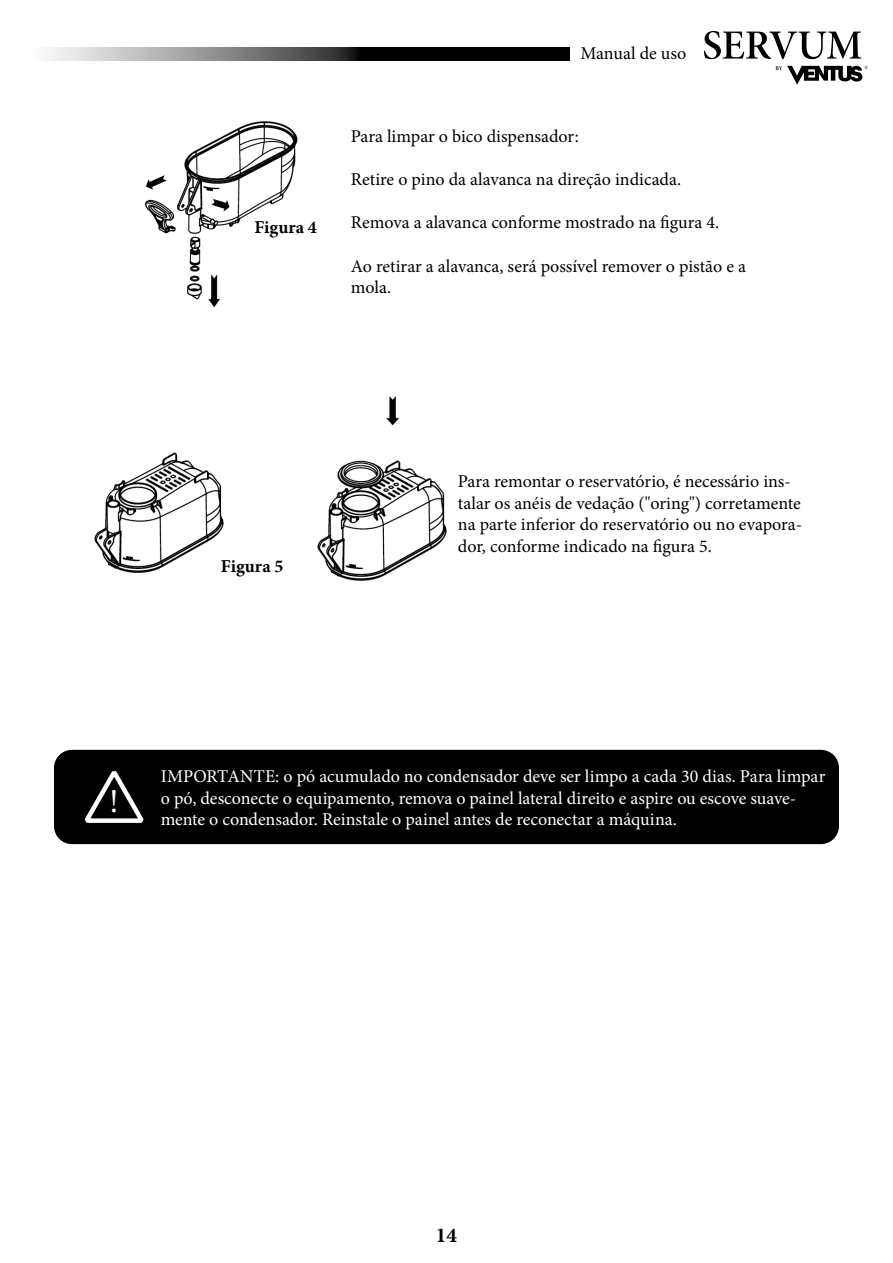
<style>
.page{position:relative;width:893px;height:1263px;background:#fff}
.page>*{position:absolute;margin:0;border:0;box-sizing:border-box;transform-origin:0 0}
.t1{font:33px "Minion Pro";color:#fff}
.t2{font:700 21px "Minion Pro";color:#000}
.Texto_básico_2{font:18px/21.6px "Minion Pro";color:#000}
.txt{font:18px/21.6px "Minion Pro";letter-spacing:-.005em;color:#fff}
.t3{font:700 18px "Minion Pro";color:#000}
</style>
<div class="page">
<svg style="left:704px;top:31px;width:157px;height:28px"></svg>
<svg style="left:775px;top:66px;width:93px;height:19px"></svg>
<svg style="left:50px;top:48px;width:520px;height:13px;background:#575757"></svg>
<img style="left:145px;top:121px;width:153px;height:187px">
<img style="left:94px;top:396px;width:353px;height:185px">
<div style="left:54px;top:750px;width:785px;height:94px;background:#000;border-radius:18px"></div>
<svg style="left:84px;top:771px;width:60px;height:52px"></svg>
<p class="t3" style="left:254px;top:214px;width:64px">Figura 4</p>
<p class="Texto_básico_2" style="left:580px;top:42px;width:107px">Manual de uso</p>
<p class="Texto_básico_2" style="left:351px;top:126px;width:229px">Para limpar o bico dispensador:</p>
<p class="Texto_básico_2" style="left:351px;top:169px;width:332px">Retire o pino da alavanca na direção indicada.</p>
<p class="Texto_básico_2" style="left:351px;top:212px;width:370px">Remova a alavanca conforme mostrado na figura 4.</p>
<p class="Texto_básico_2" style="left:351px;top:255px;width:397px">Ao retirar a alavanca, será possível remover o pistão e a mola.</p>
<p class="t3" style="left:221px;top:553px;width:64px">Figura 5</p>
<p class="Texto_básico_2" style="left:458px;top:470px;width:346px">Para remontar o reservatório, é necessário ins&shy;talar os anéis de vedação ("oring") corretamente na parte inferior do reservatório ou no evapora&shy;dor, conforme indicado na figura 5.</p>
<p class="t1" style="left:109px;top:780px;width:11px">!</p>
<p class="txt" style="left:161px;top:765px;width:666px">IMPORTANTE: o pó acumulado no condensador deve ser limpo a cada 30 dias. Para limpar</p>
<p class="txt" style="left:161px;top:787px;width:637px">o pó, desconecte o equipamento, remova o painel lateral direito e aspire ou escove suave&shy;mente o condensador. Reinstale o painel antes de reconectar a máquina.</p>
<p class="t2" style="left:436px;top:1220px;width:22px">14</p>
</div>
